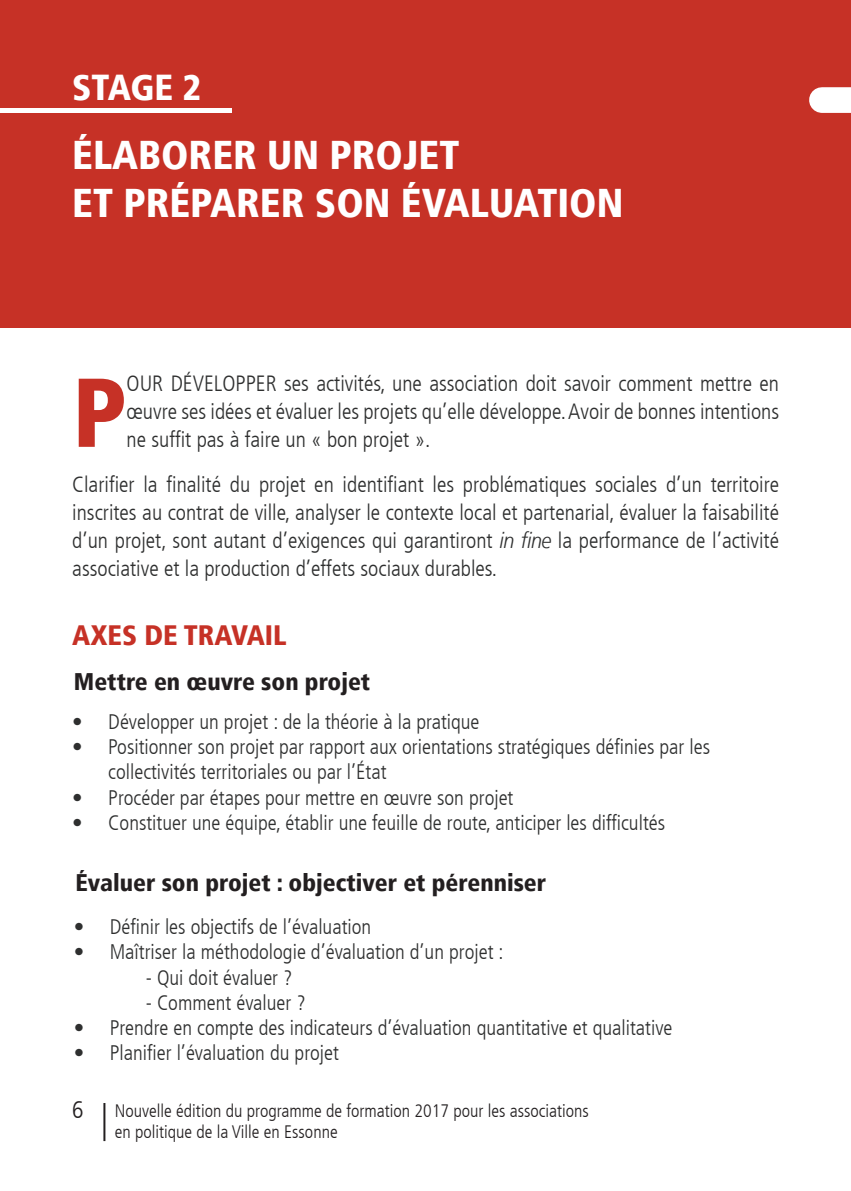
<style>
.page{position:relative;width:851px;height:1191px;background:#fff}
.page>*{position:absolute;margin:0;border:0;box-sizing:border-box;transform-origin:0 0}
.t1{font:900 condensed 97.6px "Frutiger LT";color:#c63126}
.t2{font:900 condensed 40px "Frutiger LT";color:#fff}
.t3{font:900 condensed 36px "Frutiger LT";letter-spacing:-.01em;color:#fff}
.t4{font:900 condensed 28px "Frutiger LT";color:#c63126}
.t5{font:900 condensed 24px "Frutiger LT";color:#231f20}
.t6{font:300 condensed 24px "Frutiger LT";color:#231f20}
.t7{font:300 condensed 22px/28px "Frutiger LT";color:#2e2f2f;text-align:justify}
.t8{font:300 condensed 21px/25.2px "Frutiger LT";color:#2e2f2f}
.t9{font:300 condensed 18px/21.6px "Frutiger LT";color:#231f20}
.s1{font-style:italic;font-stretch:normal}
</style>
<div class="page">
<hr style="left:103px;top:1103px;width:2px;height:38px;background:#231f20">
<div style="left:0;top:0;width:850px;height:327px;background:#c63126"></div>
<div style="left:821px;top:87px;width:29px;height:26px;background:#fff"></div>
<hr style="left:0;top:109px;width:232px;height:4px;background:#fff">
<h3 class="t3" style="left:72px;top:65px;width:130px">STAGE 2</h3>
<h2 class="t2" style="left:72px;top:131px;width:112px">Élaborerunpro</h2>
<h2 class="t2" style="left:403px;top:131px;width:30px">jet</h2>
<h2 class="t2" style="left:72px;top:179px;width:22px">etpréparersonévaluation</h2>
<h1 class="t1" style="left:72px;top:354px;width:56px">P</h1>
<p class="t7" style="left:127px;top:369px;width:654px">our développer ses activités, une association doit savoir comment mettre en œuvre ses idées et évaluer les projets qu’elle développe. Avoir de bonnes intentions ne suffit pas à faire un « bon projet ».</p>
<p class="t7" style="left:72px;top:470px;width:708px">Clarifier la finalité du projet en identifiant les problématiques sociales d’un territoire inscrites au contrat de ville, analyser le contexte local et partenarial, évaluer la faisabilité d’un projet, sont autant d’exigences qui garantiront <span class="s1">in fine</span> la performance de l’activité associative et la production d’effets sociaux durables.</p>
<h3 class="t4" style="left:72px;top:618px;width:216px">AXES DE TRAVAIL</h3>
<p class="t5" style="left:74px;top:667px;width:298px">Mettre en œuvre son projet</p>
<p class="t8" style="left:72px;top:709px;width:409px">• Développer un projet : de la théorie à la pratique</p>
<p class="t8" style="left:108px;top:734px;width:603px;text-indent:-36px">• Positionner son projet par rapport aux orientations stratégiques définies par les collectivités territoriales ou par l’État</p>
<p class="t8" style="left:72px;top:785px;width:442px">• Procéder par étapes pour mettre en œuvre son projet</p>
<p class="t8" style="left:72px;top:810px;width:594px">• Constituer une équipe, établir une feuille de route, anticiper les difficultés</p>
<p class="t5" style="left:75px;top:868px;width:472px">Évaluer son projet : objectiver et pérenniser</p>
<p class="t8" style="left:74px;top:914px;width:299px">• Définir les objectifs de l’évaluation</p>
<p class="t8" style="left:74px;top:939px;width:431px">• Maîtriser la méthodologie d’évaluation d’un projet :</p>
<p class="t8" style="left:146px;top:965px;width:148px">- Qui doit évaluer ?</p>
<p class="t8" style="left:146px;top:990px;width:161px">- Comment évaluer ?</p>
<p class="t8" style="left:74px;top:1015px;width:600px">• Prendre en compte des indicateurs d’évaluation quantitative et qualitative</p>
<p class="t8" style="left:74px;top:1040px;width:267px">• Planifier l’évaluation du projet</p>
<p class="t6" style="left:72px;top:1096px;width:13px">6</p>
<p class="t9" style="left:115px;top:1099px;width:475px">Nouvelle édition du programme de formation 2017 pour les associations en politique de la Ville en Essonne</p>
</div>
